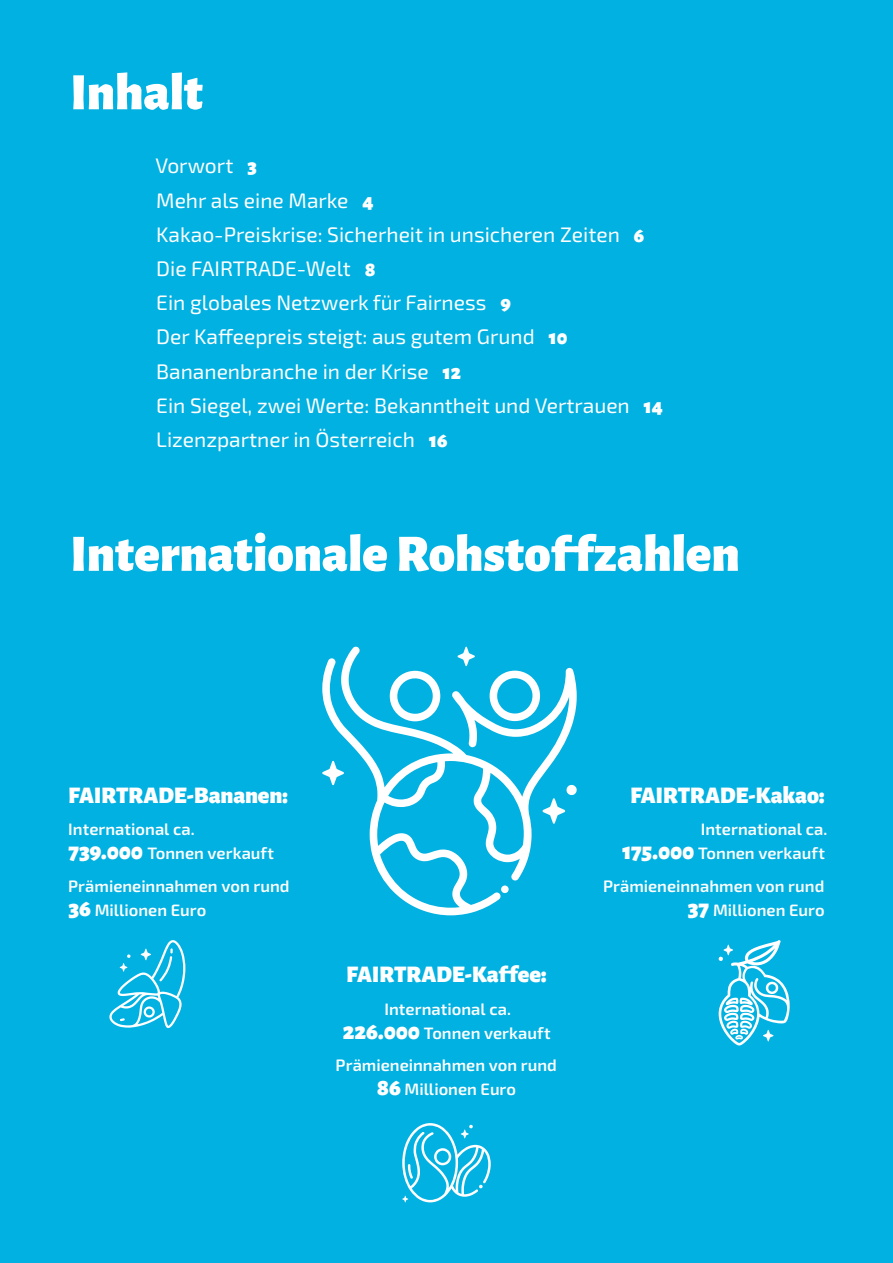
<style>
.page{position:relative;width:893px;height:1263px;background:#00b1e1}
.page>*{position:absolute;margin:0;border:0;box-sizing:border-box;transform-origin:0 0}
.t1{font:900 52.5px "Alegreya Sans";letter-spacing:-.005em;color:#fff}
.t2{font:900 24px "Alegreya Sans";letter-spacing:-.015em;color:#fff}
.t3{font:21px/34.2px "Exo 2";color:#fff}
.t4{font:600 16.5px/24px "Exo 2";color:#fff}
.s1{font-family:"Alegreya Sans";font-weight:900}
.s2{font-family:"Alegreya Sans";font-weight:900;font-size:24px}
</style>
<div class="page">
<svg style="left:322px;top:646px;width:255px;height:269px"></svg>
<svg style="left:501px;top:885px;width:8px;height:8px"></svg>
<svg style="left:322px;top:760px;width:22px;height:25px"></svg>
<svg style="left:457px;top:646px;width:18px;height:20px"></svg>
<svg style="left:542px;top:784px;width:35px;height:40px"></svg>
<svg style="left:402px;top:1123px;width:89px;height:79px"></svg>
<svg style="left:109px;top:940px;width:76px;height:88px"></svg>
<svg style="left:718px;top:940px;width:72px;height:105px"></svg>
<h1 class="t1" style="left:70px;top:50px;width:134px">Inhalt</h1>
<p class="t3" style="left:155px;top:148px;width:509px">Vorwort <span class="s1">3<br></span>Mehr als eine Marke <span class="s1">4<br></span>Kakao-Preiskrise: Sicherheit in unsicheren Zeiten <span class="s1">6<br></span>Die FAIRTRADE-Welt <span class="s1">8<br></span>Ein globales Netzwerk für Fairness <span class="s1">9<br></span>Der Kaffeepreis steigt: aus gutem Grund <span class="s1">10<br></span>Bananenbranche in der Krise <span class="s1">12<br></span>Ein Siegel, zwei Werte: Bekanntheit und Vertrauen <span class="s1">14<br></span>Lizenzpartner in Österreich <span class="s1">16</span></p>
<h1 class="t1" style="left:70px;top:512px;width:671px">Internationale Rohstoffzahlen</h1>
<p class="t2" style="left:68px;top:776px;width:221px">FAIRTRADE-Bananen:</p>
<p class="t4" style="left:68px;top:817px;width:207px">International ca.<br><span class="s2">739.000</span> Tonnen verkauft</p>
<p class="t4" style="left:68px;top:873px;width:223px">Prämieneinnahmen von rund<br><span class="s2">36</span> Millionen Euro</p>
<p class="t2" style="left:346px;top:955px;width:202px">FAIRTRADE-Kaffee:</p>
<p class="t4" style="left:343px;top:996px;width:209px;text-align:center">International ca.<br><span class="s2">226.000</span> Tonnen verkauft</p>
<p class="t4" style="left:336px;top:1053px;width:223px;text-align:center">Prämieneinnahmen von rund<br><span class="s2">86</span> Millionen Euro</p>
<p class="t2" style="left:630px;top:776px;width:196px">FAIRTRADE-Kakao:</p>
<p class="t4" style="left:623px;top:817px;width:206px;text-align:right">International ca.<br><span class="s2">175.000</span> Tonnen verkauft</p>
<p class="t4" style="left:603px;top:873px;width:223px;text-align:right">Prämieneinnahmen von rund<br><span class="s2">37</span> Millionen Euro</p>
</div>
